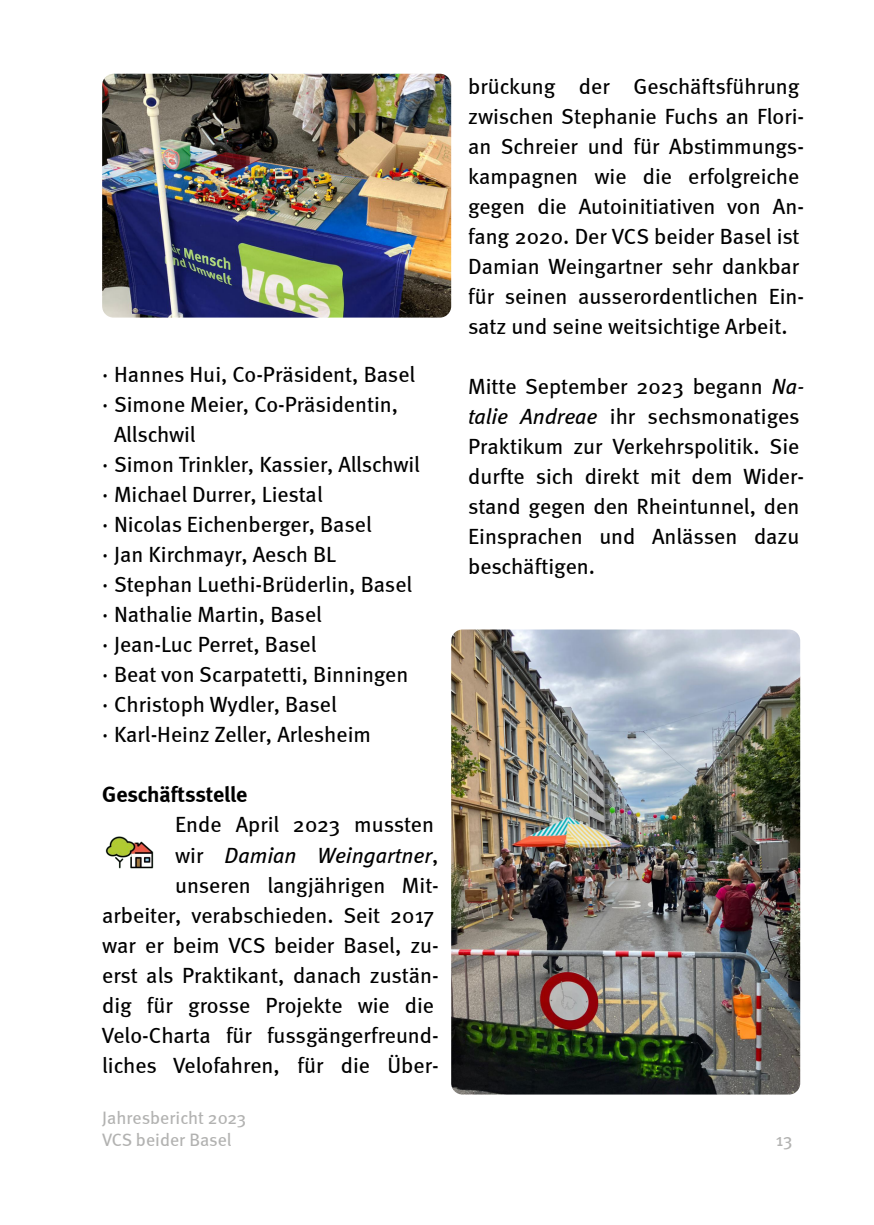
<style>
.page{position:relative;width:874px;height:1225px;background:#fff}
.page>*{position:absolute;margin:0;border:0;box-sizing:border-box;transform-origin:0 0}
.t1{font:22px/30px "Meta";color:#000}
.t2{font:700 22px "Meta";letter-spacing:-.005em;color:#000}
.t3{font:18px/22px "Meta";color:#b2b2b1}
.s1{font-style:italic}
</style>
<div class="page">
<img style="left:451px;top:629px;width:348px;height:465px;border-radius:11px">
<img style="left:102px;top:74px;width:349px;height:243px;border-radius:11px">
<img style="left:105px;top:836px;width:49px;height:33px">
<p class="t1" style="left:102px;top:360px;width:314px">⋅ Hannes Hui, Co-Präsident, Basel</p>
<p class="t1" style="left:102px;top:390px;width:297px">⋅ Simone Meier, Co-Präsidentin,</p>
<p class="t1" style="left:114px;top:420px;width:83px">Allschwil</p>
<p class="t1" style="left:102px;top:450px;width:319px">⋅ Simon Trinkler, Kassier, Allschwil</p>
<p class="t1" style="left:102px;top:480px;width:222px">⋅ Michael Durrer, Liestal</p>
<p class="t1" style="left:102px;top:510px;width:271px">⋅ Nicolas Eichenberger, Basel</p>
<p class="t1" style="left:102px;top:540px;width:235px">⋅ Jan Kirchmayr, Aesch BL</p>
<p class="t1" style="left:102px;top:570px;width:311px">⋅ Stephan Luethi-Brüderlin, Basel</p>
<p class="t1" style="left:102px;top:600px;width:221px">⋅ Nathalie Martin, Basel</p>
<p class="t1" style="left:102px;top:630px;width:216px">⋅ Jean-Luc Perret, Basel</p>
<p class="t1" style="left:102px;top:660px;width:308px">⋅ Beat von Scarpatetti, Binningen</p>
<p class="t1" style="left:102px;top:690px;width:236px">⋅ Christoph Wydler, Basel</p>
<p class="t1" style="left:102px;top:720px;width:270px">⋅ Karl-Heinz Zeller, Arlesheim</p>
<p class="t2" style="left:102px;top:782px;width:147px">Geschäftsstelle</p>
<p class="t1" style="left:102px;top:810px;width:338px;text-align:right">Ende April 2023 mussten<br>wir <span class="s1">Damian Weingartner</span>, unseren langjährigen Mit&shy;arbeiter, verabschieden. Seit 2017 war er beim VCS beider Basel, zu&shy;erst als Praktikant, danach zustän&shy;dig für grosse Projekte wie die<br>Velo-Charta für fussgängerfreund&shy;liches Velofahren, für die Über-</p>
<p class="t3" style="left:102px;top:1106px;width:145px">Jahresbericht 2023<br>VCS beider Basel</p>
<p class="t1" style="left:468px;top:72px;width:337px">brückung der Geschäftsführung zwischen Stephanie Fuchs an Flori&shy;an Schreier und für Abstimmungs&shy;kampagnen wie die erfolgreiche gegen die Autoinitiativen von An&shy;fang 2020. Der VCS beider Basel ist Damian Weingartner sehr dankbar für seinen ausserordentlichen Ein&shy;satz und seine weitsichtige Arbeit.</p>
<p class="t1" style="left:468px;top:372px;width:338px">Mitte September 2023 begann <span class="s1">Na&shy;talie Andreae</span> ihr sechsmonatiges<br>Praktikum zur Verkehrspolitik. Sie durfte sich direkt mit dem Wider&shy;stand gegen den Rheintunnel, den<br>Einsprachen und Anlässen dazu beschäftigen.</p>
<p class="t3" style="left:775px;top:1128px;width:18px">13</p>
</div>
